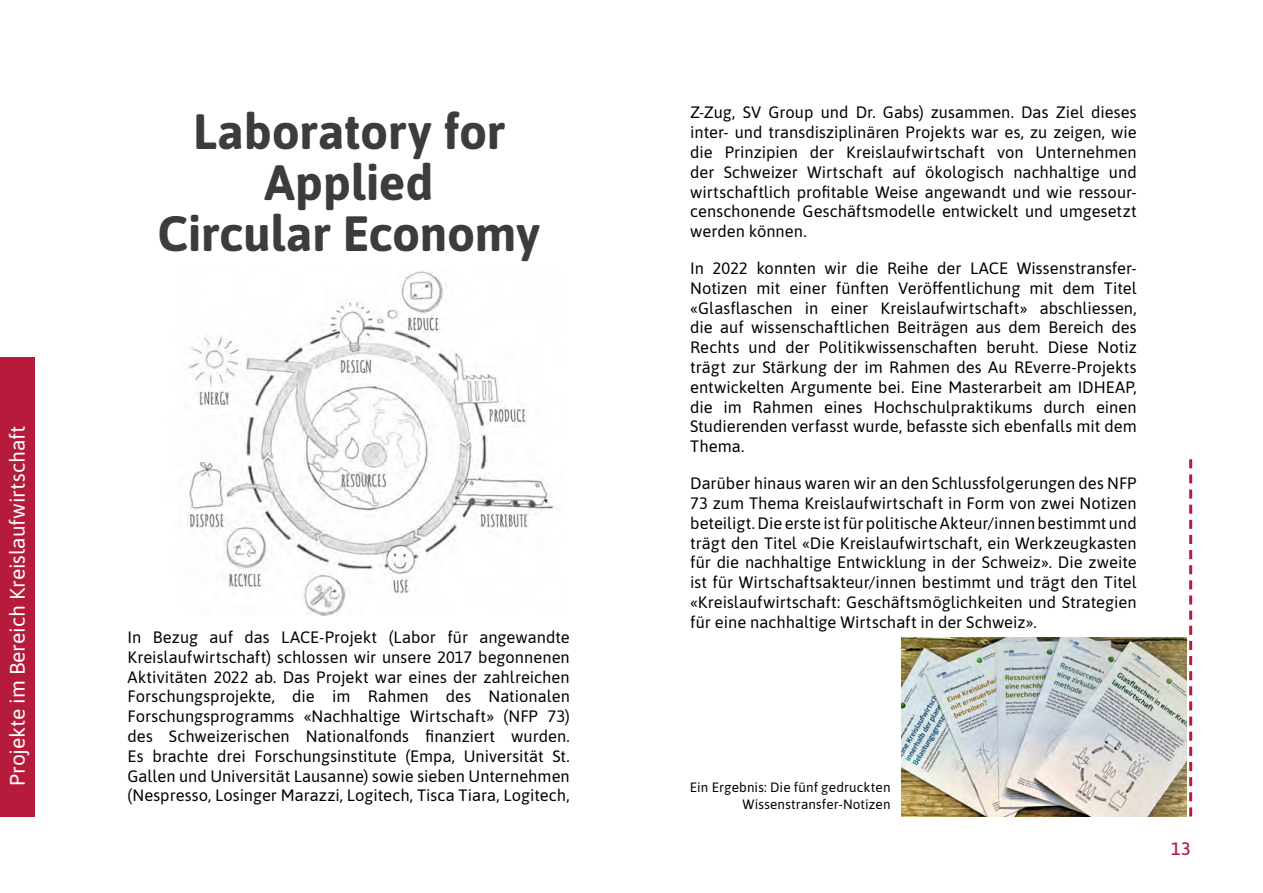
<style>
.page{position:relative;width:1263px;height:893px;background:#fff}
.page>*{position:absolute;margin:0;border:0;box-sizing:border-box;transform-origin:0 0}
.t1{font:700 49.5px/51px "Asap";letter-spacing:-.005em;color:#3c3c3b;text-align:center}
.t2{font:21px "Asap";letter-spacing:-.005em;color:#fff}
.t3{font:500 18px "Asap";color:#b71b3b}
.t4{font:16.5px/19.8px "Asap";color:#000;text-align:justify}
.t5{font:13.5px/16.5px "Asap";letter-spacing:.01em;color:#000;text-align:right}
</style>
<div class="page">
<div style="left:0;top:357px;width:34px;height:459px;background:#b71b3b"></div>
<img style="left:187px;top:271px;width:370px;height:345px">
<svg style="left:1189px;top:459px;width:3px;height:357px"></svg>
<img style="left:901px;top:638px;width:285px;height:178px">
<p class="t2" style="left:3px;top:786px;width:362px;rotate:-90deg">Projekte im Bereich Kreislaufwirtschaft</p>
<h1 class="t1" style="left:158px;top:104px;width:384px">Laboratory for<br>Applied<br>Circular Economy</h1>
<p class="t4" style="left:128px;top:626px;width:444px">In Bezug auf das LACE-Projekt (Labor für angewandte Kreislaufwirtschaft) schlossen wir unsere 2017 begonnenen Aktivitäten 2022 ab. Das Projekt war eines der zahlreichen Forschungsprojekte, die im Rahmen des Nationalen Forschungsprogramms «Nachhaltige Wirtschaft» (NFP 73) des Schweizerischen Nationalfonds finanziert wurden.<br>Es brachte drei Forschungsinstitute (Empa, Universität St.<br>Gallen und Universität Lausanne) sowie sieben Unternehmen (Nespresso, Losinger Marazzi, Logitech, Tisca Tiara, Logitech,</p>
<p class="t4" style="left:690px;top:102px;width:448px">Z-Zug, SV Group und Dr. Gabs) zusammen. Das Ziel dieses inter- und transdisziplinären Projekts war es, zu zeigen, wie die Prinzipien der Kreislaufwirtschaft von Unternehmen der Schweizer Wirtschaft auf ökologisch nachhaltige und wirtschaftlich profitable Weise angewandt und wie ressour&shy;censchonende Geschäftsmodelle entwickelt und umgesetzt werden können.</p>
<p class="t4" style="left:690px;top:257px;width:448px">In 2022 konnten wir die Reihe der LACE Wissenstransfer-Notizen mit einer fünften Veröffentlichung mit dem Titel «Glasflaschen in einer Kreislaufwirtschaft» abschliessen, die auf wissenschaftlichen Beiträgen aus dem Bereich des Rechts und der Politikwissenschaften beruht. Diese Notiz trägt zur Stärkung der im Rahmen des Au REverre-Projekts entwickelten Argumente bei. Eine Masterarbeit am IDHEAP, die im Rahmen eines Hochschulpraktikums durch einen Studierenden verfasst wurde, befasste sich ebenfalls mit dem Thema.</p>
<p class="t4" style="left:690px;top:473px;width:448px">Darüber hinaus waren wir an den Schlussfolgerungen des NFP 73 zum Thema Kreislaufwirtschaft in Form von zwei Notizen beteiligt. Die erste ist für politische Akteur/innen bestimmt und trägt den Titel «Die Kreislaufwirtschaft, ein Werkzeugkasten für die nachhaltige Entwicklung in der Schweiz». Die zweite ist für Wirtschaftsakteur/innen bestimmt und trägt den Titel «Kreislaufwirtschaft: Geschäftsmöglichkeiten und Strategien für eine nachhaltige Wirtschaft in der Schweiz».</p>
<p class="t5" style="left:690px;top:778px;width:202px">Ein Ergebnis: Die fünf gedruckten<br>Wissenstransfer-Notizen</p>
<p class="t3" style="left:1171px;top:836px;width:21px">13</p>
</div>
